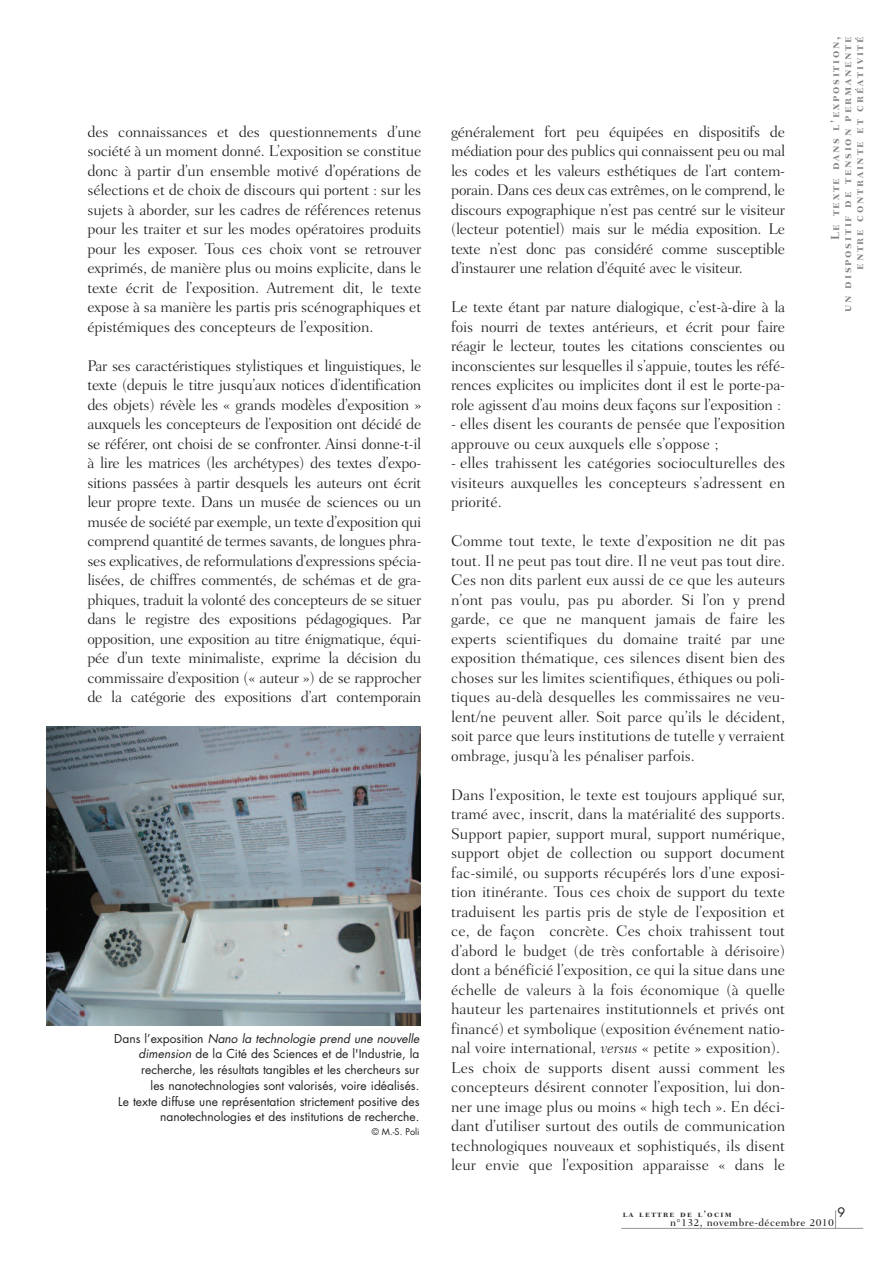
<style>
.page{position:relative;width:893px;height:1263px;background:#fff}
.page>*{position:absolute;margin:0;border:0;box-sizing:border-box;transform-origin:0 0}
.t1{font:300 15.75px/19.5px "Fairfield LH";color:#231f20;text-align:justify}
.t2{font:12.75px "Futura";color:#231f20}
.t3{font:12px/15.8px "Futura";color:#231f20;text-align:right}
.t4{font:12px/12px "Fairfield LH Bold SC";letter-spacing:.15em;color:#808285;text-align:right}
.t5{font:500 10.5px "Fairfield LH";letter-spacing:.04em;color:#231f20}
.t6{font:9px "Fairfield LH Bold SC";letter-spacing:.15em;color:#231f20}
.t7{font:9px "Futura";color:#231f20}
.s1{font-style:italic}
</style>
<div class="page">
<svg style="left:835px;top:1210px;width:1px;height:18px"></svg>
<hr style="left:621px;top:1228px;width:242px;height:1px;background:#939598">
<img style="left:47px;top:726px;width:374px;height:299px">
<p class="t1" style="left:87px;top:123px;width:335px">des connaissances et des questionnements d’une société à un moment donné. L’exposition se constitue donc à partir d’un ensemble motivé d’opérations de sélections et de choix de discours qui portent : sur les sujets à aborder, sur les cadres de références retenus pour les traiter et sur les modes opératoires produits pour les exposer. Tous ces choix vont se retrouver exprimés, de manière plus ou moins explicite, dans le texte écrit de l’exposition. Autrement dit, le texte expose à sa manière les partis pris scénographiques et épistémiques des concepteurs de l’exposition.</p>
<p class="t1" style="left:87px;top:357px;width:335px">Par ses caractéristiques stylistiques et linguistiques, le texte (depuis le titre jusqu’aux notices d’identification des objets) révèle les « grands modèles d’exposition » auxquels les concepteurs de l’exposition ont décidé de se référer, ont choisi de se confronter. Ainsi donne-t-il à lire les matrices (les archétypes) des textes d’expo&shy;sitions passées à partir desquels les auteurs ont écrit leur propre texte. Dans un musée de sciences ou un musée de société par exemple, un texte d’exposition qui comprend quantité de termes savants, de longues phra&shy;ses explicatives, de reformulations d’expressions spécia&shy;lisées, de chiffres commentés, de schémas et de gra&shy;phiques, traduit la volonté des concepteurs de se situer dans le registre des expositions pédagogiques. Par opposition, une exposition au titre énigmatique, équi&shy;pée d’un texte minimaliste, exprime la décision du commissaire d’exposition (« auteur ») de se rapprocher de la catégorie des expositions d’art contemporain</p>
<p class="t3" style="left:114px;top:1031px;width:307px">Dans l’exposition <span class="s1">Nano la technologie prend une nouvelle dimension</span> de la Cité des Sciences et de l'Industrie, la recherche, les résultats tangibles et les chercheurs sur<br>les nanotechnologies sont valorisés, voire idéalisés.<br>Le texte diffuse une représentation strictement positive des nanotechnologies et des institutions de recherche.</p>
<p class="t7" style="left:372px;top:1127px;width:49px">© M.-S. Poli</p>
<p class="t1" style="left:451px;top:123px;width:335px">généralement fort peu équipées en dispositifs de médiation pour des publics qui connaissent peu ou mal les codes et les valeurs esthétiques de l’art contem&shy;porain. Dans ces deux cas extrêmes, on le comprend, le discours expographique n’est pas centré sur le visiteur (lecteur potentiel) mais sur le média exposition. Le texte n’est donc pas considéré comme susceptible d’instaurer une relation d’équité avec le visiteur.</p>
<p class="t1" style="left:451px;top:298px;width:335px">Le texte étant par nature dialogique, c’est-à-dire à la fois nourri de textes antérieurs, et écrit pour faire réagir le lecteur, toutes les citations conscientes ou inconscientes sur lesquelles il s’appuie, toutes les réfé&shy;rences explicites ou implicites dont il est le porte-pa&shy;role agissent d’au moins deux façons sur l’exposition :</p>
<p class="t1" style="left:451px;top:415px;width:335px">- elles disent les courants de pensée que l’exposition approuve ou ceux auxquels elle s’oppose ;</p>
<p class="t1" style="left:451px;top:454px;width:335px">- elles trahissent les catégories socioculturelles des visiteurs auxquelles les concepteurs s’adressent en priorité.</p>
<p class="t1" style="left:451px;top:532px;width:335px">Comme tout texte, le texte d’exposition ne dit pas tout. Il ne peut pas tout dire. Il ne veut pas tout dire.<br>Ces non dits parlent eux aussi de ce que les auteurs n’ont pas voulu, pas pu aborder. Si l’on y prend garde, ce que ne manquent jamais de faire les experts scientifiques du domaine traité par une exposition thématique, ces silences disent bien des choses sur les limites scientifiques, éthiques ou poli&shy;tiques au-delà desquelles les commissaires ne veu&shy;lent/ne peuvent aller. Soit parce qu’ils le décident, soit parce que leurs institutions de tutelle y verraient ombrage, jusqu’à les pénaliser parfois.</p>
<p class="t1" style="left:451px;top:786px;width:335px;text-align:left">Dans l’exposition, le texte est toujours appliqué sur, tramé avec, inscrit, dans la matérialité des supports.<br>Support papier, support mural, support numérique, support objet de collection ou support document fac-similé, ou supports récupérés lors d’une exposi&shy;tion itinérante. Tous ces choix de support du texte traduisent les partis pris de style de l’exposition et ce, de façon concrète. Ces choix trahissent tout d’abord le budget (de très confortable à dérisoire) dont a bénéficié l’exposition, ce qui la situe dans une échelle de valeurs à la fois économique (à quelle hauteur les partenaires institutionnels et privés ont financé) et symbolique (exposition événement natio&shy;nal voire international, <span class="s1">versus</span> « petite » exposition).<br>Les choix de supports disent aussi comment les concepteurs désirent connoter l’exposition, lui don&shy;ner une image plus ou moins « high tech ». En déci&shy;dant d’utiliser surtout des outils de communication technologiques nouveaux et sophistiqués, ils disent leur envie que l’exposition apparaisse « dans le</p>
<p class="t4" style="left:830px;top:312px;width:278px;rotate:-90deg">Le texte dans l’exposition,<br>un dispositif de tension permanente entre contrainte et créativité</p>
<p class="t2" style="left:837px;top:1206px;width:9px">9</p>
<p class="t6" style="left:623px;top:1210px;width:110px">la lettre de l’ocim</p>
<p class="t5" style="left:670px;top:1218px;width:165px">n°132, novembre-décembre 2010</p>
</div>
